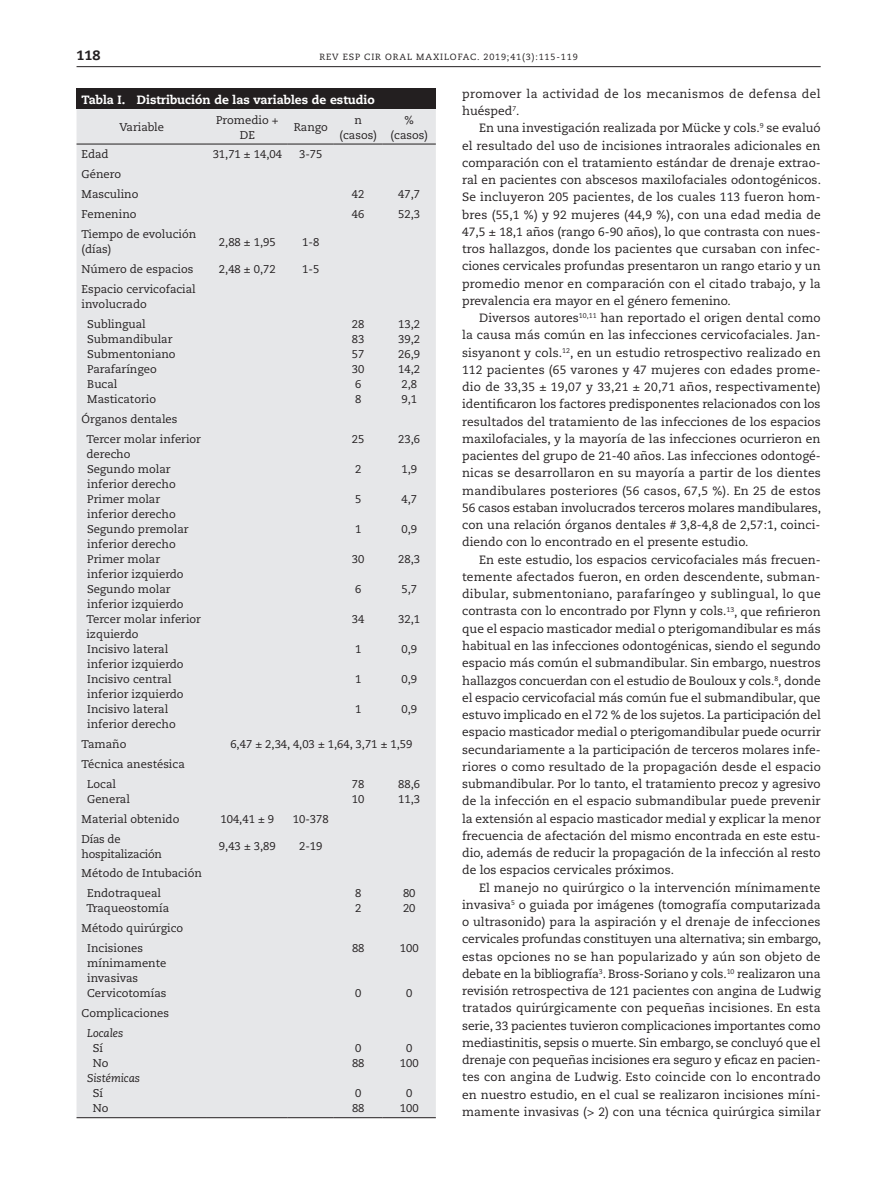
<style>
.page{position:relative;width:893px;height:1191px;background:#fff}
.page>*{position:absolute;margin:0;border:0;box-sizing:border-box;transform-origin:0 0}
.t1{font:800 13.5px "Caecilia LT Std";color:#231f20}
.t2{font:12px/17.2px "Caecilia LT Std";color:#231f20;text-align:justify}
.t3{font:12px/17.2px "Caecilia LT Std";letter-spacing:.03em;color:#231f20}
.t4{font:800 12px "Caecilia LT Std";color:#fff}
.t5{font:11.25px/15px "Caecilia LT Std";color:#231f20}
.t6{font:11.25px/15px "Caecilia LT Std";letter-spacing:-.02em;color:#231f20}
.t7{font:italic 11.25px "Caecilia LT Std";color:#231f20}
.t8{font:9px "Caecilia LT Std";letter-spacing:.095em;color:#231f20}
</style>
<div class="page">
<hr style="left:77px;top:66px;width:744px;height:1px;background:#231f20">
<div style="left:77px;top:89px;width:359px;height:20px;background:#231f20"></div>
<div style="left:77px;top:109px;width:359px;height:1008px;background:#e6e7e9"></div>
<hr style="left:77px;top:144px;width:130px;height:1px;background:#231f20">
<hr style="left:207px;top:144px;width:81px;height:1px;background:#231f20">
<hr style="left:288px;top:144px;width:46px;height:1px;background:#231f20">
<hr style="left:334px;top:144px;width:49px;height:1px;background:#231f20">
<hr style="left:383px;top:144px;width:53px;height:1px;background:#231f20">
<hr style="left:77px;top:1117px;width:130px;height:1px;background:#231f20">
<hr style="left:207px;top:1117px;width:81px;height:1px;background:#231f20">
<hr style="left:288px;top:1117px;width:46px;height:1px;background:#231f20">
<hr style="left:334px;top:1117px;width:49px;height:1px;background:#231f20">
<hr style="left:383px;top:1117px;width:53px;height:1px;background:#231f20">
<p class="t1" style="left:77px;top:47px;width:25px">118</p>
<p class="t8" style="left:319px;top:52px;width:260px">REV ESP CIR ORAL MAXILOFAC. 2019;41(3):115-119</p>
<p class="t3" style="left:462px;top:85px;width:360px">promover la actividad de los mecanismos de defensa del huésped<sup>7</sup>.</p>
<p class="t2" style="left:462px;top:120px;width:360px;text-indent:17px">En una investigación realizada por Mücke y cols.<sup>9</sup> se evaluó el resultado del uso de incisiones intraorales adicionales en comparación con el tratamiento estándar de drenaje extrao&shy;ral en pacientes con abscesos maxilofaciales odontogénicos.<br>Se incluyeron 205 pacientes, de los cuales 113 fueron hom&shy;bres (55,1 %) y 92 mujeres (44,9 %), con una edad media de 47,5 ± 18,1 años (rango 6-90 años), lo que contrasta con nues&shy;tros hallazgos, donde los pacientes que cursaban con infec&shy;ciones cervicales profundas presentaron un rango etario y un promedio menor en comparación con el citado trabajo, y la prevalencia era mayor en el género femenino.</p>
<p class="t2" style="left:462px;top:309px;width:361px;text-indent:17px">Diversos autores<sup>10,11</sup> han reportado el origen dental como la causa más común en las infecciones cervicofaciales. Jan&shy;sisyanont y cols.<sup>12</sup>, en un estudio retrospectivo realizado en 112 pacientes (65 varones y 47 mujeres con edades prome&shy;dio de 33,35 ± 19,07 y 33,21 ± 20,71 años, respectivamente) identificaron los factores predisponentes relacionados con los resultados del tratamiento de las infecciones de los espacios maxilofaciales, y la mayoría de las infecciones ocurrieron en pacientes del grupo de 21-40 años. Las infecciones odontogé&shy;nicas se desarrollaron en su mayoría a partir de los dientes mandibulares posteriores (56 casos, 67,5 %). En 25 de estos 56 casos estaban involucrados terceros molares mandibulares, con una relación órganos dentales # 3,8-4,8 de 2,57:1, coinci&shy;diendo con lo encontrado en el presente estudio.</p>
<p class="t2" style="left:462px;top:551px;width:360px;text-indent:17px">En este estudio, los espacios cervicofaciales más frecuen&shy;temente afectados fueron, en orden descendente, subman&shy;dibular, submentoniano, parafaríngeo y sublingual, lo que contrasta con lo encontrado por Flynn y cols.<sup>13</sup>, que refirieron que el espacio masticador medial o pterigomandibular es más habitual en las infecciones odontogénicas, siendo el segundo espacio más común el submandibular. Sin embargo, nuestros hallazgos concuerdan con el estudio de Bouloux y cols.<sup>8</sup>, donde el espacio cervicofacial más común fue el submandibular, que estuvo implicado en el 72 % de los sujetos. La participación del espacio masticador medial o pterigomandibular puede ocurrir secundariamente a la participación de terceros molares infe&shy;riores o como resultado de la propagación desde el espacio submandibular. Por lo tanto, el tratamiento precoz y agresivo de la infección en el espacio submandibular puede prevenir la extensión al espacio masticador medial y explicar la menor frecuencia de afectación del mismo encontrada en este estu&shy;dio, además de reducir la propagación de la infección al resto de los espacios cervicales próximos.</p>
<p class="t2" style="left:462px;top:879px;width:361px;text-indent:17px">El manejo no quirúrgico o la intervención mínimamente invasiva<sup>5</sup> o guiada por imágenes (tomografía computarizada o ultrasonido) para la aspiración y el drenaje de infecciones cervicales profundas constituyen una alternativa; sin embargo, estas opciones no se han popularizado y aún son objeto de debate en la bibliografía<sup>3</sup>. Bross-Soriano y cols.<sup>10</sup> realizaron una revisión retrospectiva de 121 pacientes con angina de Ludwig tratados quirúrgicamente con pequeñas incisiones. En esta serie, 33 pacientes tuvieron complicaciones importantes como mediastinitis, sepsis o muerte. Sin embargo, se concluyó que el drenaje con pequeñas incisiones era seguro y eficaz en pacien&shy;tes con angina de Ludwig. Esto coincide con lo encontrado en nuestro estudio, en el cual se realizaron incisiones míni&shy;mamente invasivas (&gt; 2) con una técnica quirúrgica similar</p>
<p class="t4" style="left:82px;top:92px;width:295px">Tabla I. Distribución de las variables de estudio</p>
<p class="t5" style="left:119px;top:120px;width:46px">Variable</p>
<p class="t5" style="left:216px;top:112px;width:64px;text-align:center">Promedio +<br>DE</p>
<p class="t5" style="left:294px;top:120px;width:36px">Rango</p>
<p class="t5" style="left:340px;top:112px;width:39px;text-align:center">n (casos)</p>
<p class="t5" style="left:391px;top:112px;width:39px;text-align:center">% (casos)</p>
<p class="t5" style="left:82px;top:147px;width:29px">Edad</p>
<p class="t5" style="left:213px;top:147px;width:71px">31,71 ± 14,04</p>
<p class="t5" style="left:299px;top:147px;width:25px">3-75</p>
<p class="t5" style="left:82px;top:165px;width:58px;line-height:20px">Género<br>Masculino</p>
<p class="t5" style="left:352px;top:187px;width:14px">42</p>
<p class="t5" style="left:398px;top:187px;width:23px">47,7</p>
<p class="t5" style="left:82px;top:207px;width:56px">Femenino</p>
<p class="t5" style="left:352px;top:207px;width:14px">46</p>
<p class="t5" style="left:398px;top:207px;width:23px">52,3</p>
<p class="t5" style="left:82px;top:227px;width:116px">Tiempo de evolución (días)</p>
<p class="t5" style="left:219px;top:234px;width:58px">2,88 ± 1,95</p>
<p class="t5" style="left:302px;top:234px;width:19px">1-8</p>
<p class="t5" style="left:82px;top:262px;width:113px">Número de espacios</p>
<p class="t5" style="left:219px;top:262px;width:58px">2,48 ± 0,72</p>
<p class="t5" style="left:302px;top:262px;width:19px">1-5</p>
<p class="t5" style="left:82px;top:282px;width:116px">Espacio cervicofacial involucrado</p>
<p class="t5" style="left:87px;top:317px;width:90px">Sublingual<br>Submandibular<br>Submentoniano<br>Parafaríngeo<br>Bucal<br>Masticatorio</p>
<p class="t5" style="left:352px;top:317px;width:14px">28<br>83<br>57<br>30<br>6<br>8</p>
<p class="t5" style="left:398px;top:317px;width:23px">13,2<br>39,2<br>26,9<br>14,2<br>2,8<br>9,1</p>
<p class="t5" style="left:86px;top:409px;width:116px;line-height:20px;text-indent:-5px">Órganos dentales<br>Tercer molar inferior</p>
<p class="t5" style="left:86px;top:446px;width:116px">derecho<br>Segundo molar inferior derecho<br>Primer molar inferior derecho<br>Segundo premolar inferior derecho<br>Primer molar inferior izquierdo<br>Segundo molar inferior izquierdo<br>Tercer molar inferior izquierdo<br>Incisivo lateral inferior izquierdo<br>Incisivo central inferior izquierdo<br>Incisivo lateral inferior derecho</p>
<p class="t5" style="left:352px;top:431px;width:14px">25</p>
<p class="t5" style="left:355px;top:461px;width:8px">2</p>
<p class="t5" style="left:355px;top:491px;width:8px">5</p>
<p class="t5" style="left:355px;top:521px;width:8px">1</p>
<p class="t5" style="left:352px;top:551px;width:14px">30</p>
<p class="t5" style="left:355px;top:581px;width:8px">6</p>
<p class="t5" style="left:352px;top:611px;width:14px">34</p>
<p class="t5" style="left:355px;top:641px;width:8px">1</p>
<p class="t5" style="left:355px;top:671px;width:8px">1</p>
<p class="t5" style="left:355px;top:701px;width:8px">1</p>
<p class="t5" style="left:398px;top:431px;width:23px">23,6</p>
<p class="t5" style="left:401px;top:461px;width:17px">1,9</p>
<p class="t5" style="left:401px;top:491px;width:17px">4,7</p>
<p class="t5" style="left:401px;top:521px;width:17px">0,9</p>
<p class="t5" style="left:398px;top:551px;width:23px">28,3</p>
<p class="t5" style="left:401px;top:581px;width:17px">5,7</p>
<p class="t5" style="left:398px;top:611px;width:23px">32,1</p>
<p class="t5" style="left:401px;top:641px;width:17px">0,9</p>
<p class="t5" style="left:401px;top:671px;width:17px">0,9</p>
<p class="t5" style="left:401px;top:701px;width:17px">0,9</p>
<p class="t5" style="left:82px;top:736px;width:46px">Tamaño</p>
<p class="t5" style="left:230px;top:736px;width:184px">6,47 ± 2,34, 4,03 ± 1,64, 3,71 ± 1,59</p>
<p class="t5" style="left:87px;top:754px;width:99px;line-height:20px;text-indent:-6px">Técnica anestésica<br>Local</p>
<p class="t5" style="left:87px;top:791px;width:44px">General</p>
<p class="t5" style="left:352px;top:776px;width:14px">78<br>10</p>
<p class="t5" style="left:398px;top:776px;width:23px">88,6<br>11,3</p>
<p class="t5" style="left:82px;top:811px;width:99px">Material obtenido</p>
<p class="t5" style="left:221px;top:811px;width:55px">104,41 ± 9</p>
<p class="t5" style="left:293px;top:811px;width:37px">10-378</p>
<p class="t6" style="left:82px;top:831px;width:82px">Días de hospitalización</p>
<p class="t5" style="left:219px;top:839px;width:58px">9,43 ± 3,89</p>
<p class="t5" style="left:299px;top:839px;width:25px">2-19</p>
<p class="t5" style="left:87px;top:864px;width:116px;line-height:20px;text-indent:-6px">Método de Intubación<br>Endotraqueal</p>
<p class="t5" style="left:86px;top:901px;width:84px">Traqueostomía</p>
<p class="t5" style="left:355px;top:886px;width:8px">8<br>2</p>
<p class="t5" style="left:403px;top:886px;width:14px">80<br>20</p>
<p class="t5" style="left:87px;top:918px;width:97px;line-height:20px;text-indent:-6px">Método quirúrgico<br>Incisiones</p>
<p class="t5" style="left:87px;top:956px;width:81px">mínimamente invasivas<br>Cervicotomías</p>
<p class="t5" style="left:352px;top:941px;width:14px">88</p>
<p class="t5" style="left:355px;top:986px;width:8px">0</p>
<p class="t5" style="left:400px;top:941px;width:20px">100</p>
<p class="t5" style="left:406px;top:986px;width:8px">0</p>
<p class="t5" style="left:82px;top:1006px;width:89px">Complicaciones</p>
<p class="t7" style="left:87px;top:1026px;width:38px">Locales</p>
<p class="t5" style="left:93px;top:1041px;width:17px">Sí<br>No</p>
<p class="t7" style="left:87px;top:1071px;width:54px">Sistémicas</p>
<p class="t5" style="left:93px;top:1086px;width:17px">Sí<br>No</p>
<p class="t5" style="left:352px;top:1041px;width:14px">0<br>88</p>
<p class="t5" style="left:352px;top:1086px;width:14px">0<br>88</p>
<p class="t5" style="left:400px;top:1041px;width:20px;text-align:center">0<br>100</p>
<p class="t5" style="left:400px;top:1086px;width:20px;text-align:center">0<br>100</p>
</div>
